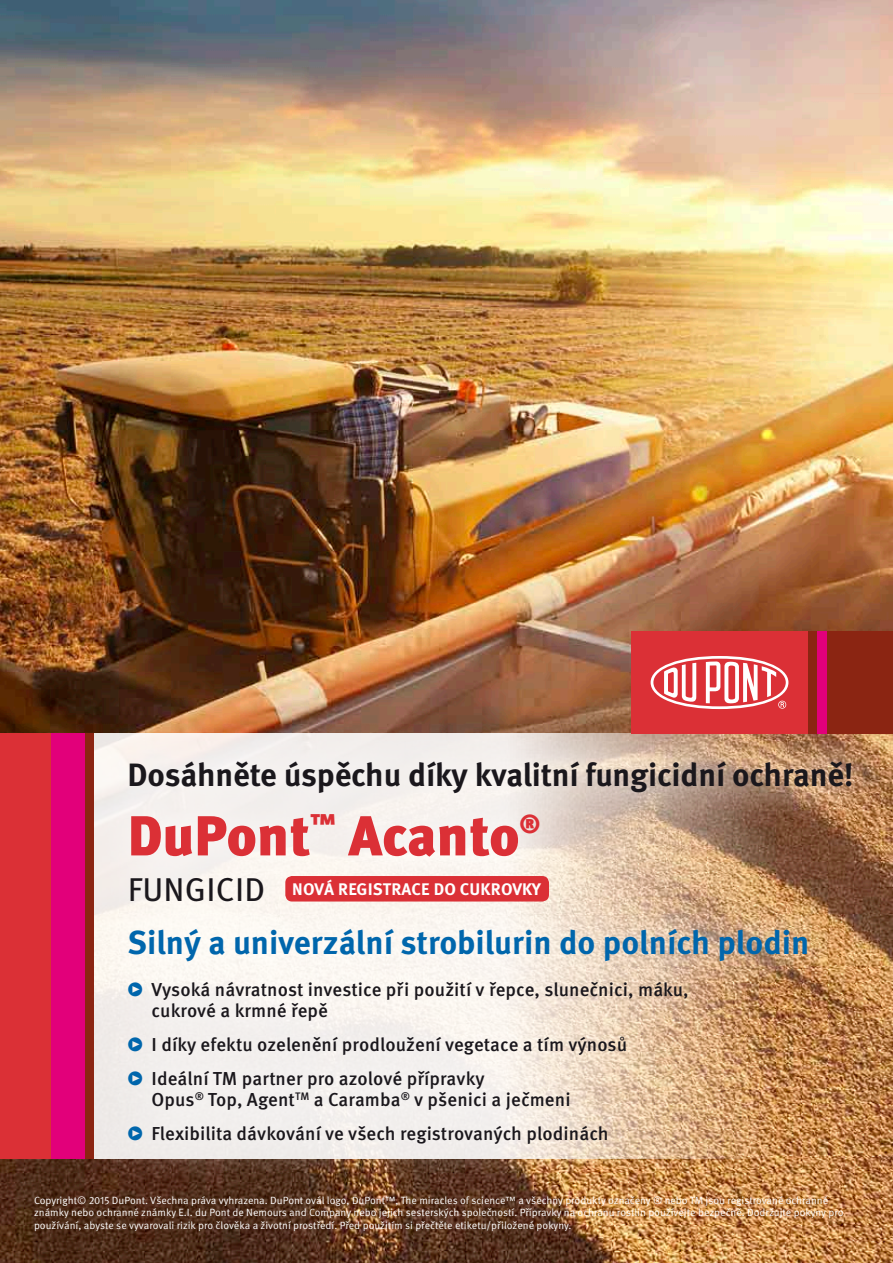
<style>
.page{position:relative;width:893px;height:1263px;background:#fff}
.page>*{position:absolute;margin:0;border:0;box-sizing:border-box;transform-origin:0 0}
.t1{font:900 56.25px "Meta Pro";letter-spacing:-.01em;color:#db3036}
.t2{font:700 33px "Meta Pro";color:#0066ac}
.t3{font:33px "Meta Pro";letter-spacing:.005em;color:#1a171c}
.t4{font:700 32.25px "Meta Pro";letter-spacing:-.005em;color:#1a171c}
.t5{font:500 18.75px/21px "Meta Pro";letter-spacing:.005em;color:#1a171c}
.t6{font:700 16.8px "Meta Pro";letter-spacing:.01em;color:#fff}
.t7{font:10.5px/12.6px "Meta Pro";color:#fff}
.s1{color:#0066ac}
</style>
<div class="page">
<img style="left:0;top:0;width:893px;height:1263px">
<svg style="left:847px;top:733px;width:46px;height:426px;background:#bc834d"></svg>
<div style="left:0;top:733px;width:51px;height:426px;background:#db3036"></div>
<div style="left:51px;top:733px;width:34px;height:426px;background:#e2007a"></div>
<div style="left:85px;top:733px;width:9px;height:426px;background:#8b2512"></div>
<div style="left:89px;top:721px;width:803px;height:221px;background:#fff;opacity:.75"></div>
<div style="left:88px;top:889px;width:759px;height:294px;background:#fff;opacity:.75"></div>
<div style="left:808px;top:631px;width:85px;height:102px;background:#8b2512"></div>
<div style="left:817px;top:631px;width:9px;height:102px;background:#e2007a"></div>
<div style="left:631px;top:631px;width:177px;height:102px;background:#db3036"></div>
<svg style="left:651px;top:656px;width:137px;height:53px"></svg>
<div style="left:285px;top:876px;width:264px;height:25px;background:#db3036;border-radius:7px"></div>
<h3 class="t4" style="left:128px;top:754px;width:728px">Dosáhněte úspěchu díky kvalitní fungicidní ochraně!</h3>
<h1 class="t1" style="left:128px;top:800px;width:414px">DuPont<sup>™</sup> Acanto<sup>®</sup></h1>
<h2 class="t3" style="left:128px;top:869px;width:139px">FUNGICiD</h2>
<h2 class="t2" style="left:128px;top:922px;width:683px">Silný a univerzální strobilurin do polních plodin</h2>
<h3 class="t5" style="left:152px;top:980px;width:539px;text-indent:-24px"><span class="s1">•</span> Vysoká návratnost investice při použití v řepce, slunečnici, máku, cukrové a krmné řepě</h3>
<h3 class="t5" style="left:128px;top:1035px;width:501px"><span class="s1">•</span> I díky efektu ozelenění prodloužení vegetace a tím výnosů</h3>
<h3 class="t5" style="left:152px;top:1068px;width:421px;text-indent:-24px"><span class="s1">•</span> Ideální TM partner pro azolové přípravky<br>Opus<sup>®</sup> Top, Agent<sup>TM</sup> a Caramba<sup>®</sup> v pšenici a ječmeni</h3>
<h3 class="t5" style="left:128px;top:1123px;width:482px"><span class="s1">•</span> Flexibilita dávkování ve všech registrovaných plodinách</h3>
<h3 class="t6" style="left:292px;top:878px;width:250px">NOVÁ REGISTRACE DO CUKROVKY</h3>
<p class="t7" style="left:34px;top:1194px;width:811px">Copyright© 2015 DuPont. Všechna práva vyhrazena. DuPont ovál logo, DuPont™, The miracles of science™ a všechny produkty označeny ® nebo TM jsou registrované ochranné známky nebo ochranné známky E.I. du Pont de Nemours and Company nebo jejich sesterských společností. Přípravky na ochranu rostlin používejte bezpečně. Dodržujte pokyny pro používání, abyste se vyvarovali rizik pro člověka a životní prostředí. Před použitím si přečtěte etiketu/přiložené pokyny.</p>
</div>
